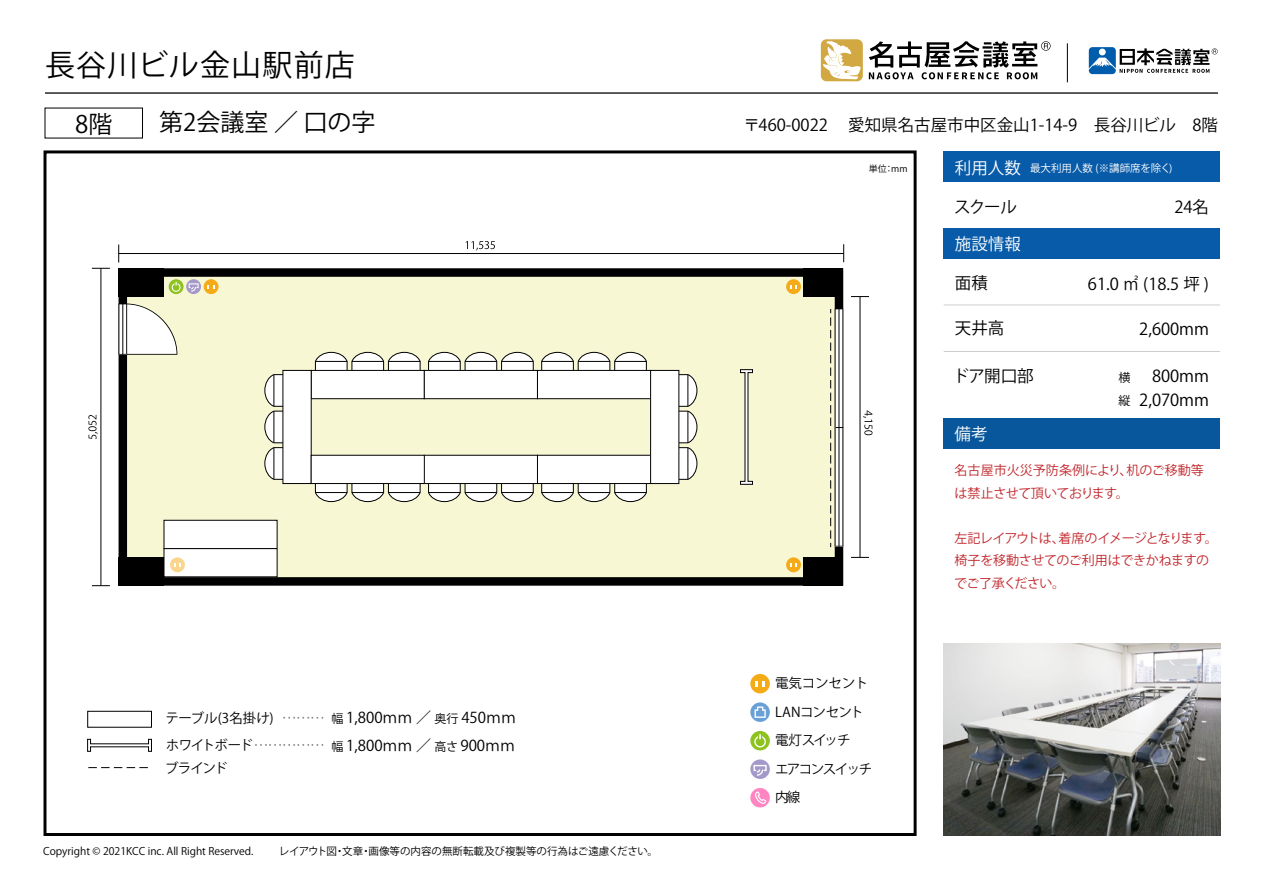
<style>
.page{position:relative;width:1263px;height:893px;background:#fff}
.page>*{position:absolute;margin:0;border:0;box-sizing:border-box;transform-origin:0 0}
.t1{font:30px "Koz Go Pr 6 N";letter-spacing:.04em;color:#000}
.t2{font:24px "Koz Go Pr 6 N";color:#000}
.t3{font:16.5px/23.9px "Koz Go Pr 6 N";color:#000;text-align:right}
.t4{font:16.5px "Koz Go Pr 6 N";color:#fff}
.t5{font:15px "Koz Go Pr 6 N";color:#000}
.t6{font:13.5px/28.3px "Koz Go Pr 6 N";letter-spacing:-.115em;color:#000}
.t7{font:13.5px "Koz Go Pr 6 N";letter-spacing:-.06em;color:#000}
.t8{font:13.5px "Koz Go Pr 6 N";letter-spacing:-.01em;color:#000}
.t9{font:13.5px "Koz Go Pr 6 N";letter-spacing:-.015em;color:#000}
.t10{font:13.5px "Koz Go Pr 6 N";letter-spacing:-.08em;color:#000}
.t11{font:13.05px/22.5px "Koz Go Pr 6 N";letter-spacing:-.03em;color:#c1272d}
.t12{font:13.05px/22.5px "Koz Go Pr 6 N";color:#c1272d}
.t13{font:12px/22.8px "Koz Go Pr 6 N";color:#000}
.t14{font:10.5px "Koz Go Pr 6 N";color:#000}
.t15{font:10.5px "Koz Go Pr 6 N";color:#fff}
.t16{font:9px "Koz Go Pr 6 N";color:#000}
.s1{font-size:12px}
.s2{font-size:16.5px}
</style>
<div class="page">
<hr style="left:45px;top:92px;width:1173px;height:2px;background:#000">
<div style="left:44px;top:150px;width:872px;height:686px;border:3px solid #000"></div>
<div style="left:944px;top:228px;width:276px;height:30px;background:#085ba8"></div>
<div style="left:944px;top:152px;width:276px;height:30px;background:#085ba8"></div>
<div style="left:944px;top:419px;width:276px;height:30px;background:#08579c"></div>
<svg style="left:869px;top:41px;width:181px;height:38px"></svg>
<svg style="left:821px;top:39px;width:42px;height:42px"></svg>
<svg style="left:1089px;top:47px;width:129px;height:27px"></svg>
<hr style="left:1067px;top:43px;width:1px;height:39px;background:#000">
<svg style="left:750px;top:702px;width:20px;height:20px"></svg>
<svg style="left:754px;top:706px;width:12px;height:12px"></svg>
<div style="left:750px;top:674px;width:20px;height:19px;background:#f5ab18;border-radius:50%"></div>
<svg style="left:756px;top:681px;width:8px;height:5px"></svg>
<svg style="left:750px;top:731px;width:20px;height:19px"></svg>
<svg style="left:754px;top:734px;width:12px;height:13px"></svg>
<svg style="left:750px;top:759px;width:20px;height:20px"></svg>
<svg style="left:753px;top:765px;width:14px;height:11px"></svg>
<div style="left:750px;top:788px;width:20px;height:19px;background:#ff86c2;border-radius:50%"></div>
<svg style="left:755px;top:791px;width:11px;height:13px"></svg>
<hr style="left:944px;top:305px;width:276px;height:1px;background:#ccc">
<hr style="left:944px;top:351px;width:276px;height:1px;background:#ccc">
<svg style="left:87px;top:738px;width:65px;height:14px"></svg>
<svg style="left:255px;top:744px;width:68px;height:2px"></svg>
<div style="left:87px;top:711px;width:65px;height:17px;background:#fff;border:1px solid #000"></div>
<svg style="left:283px;top:717px;width:40px;height:2px"></svg>
<svg style="left:88px;top:767px;width:60px;height:1px"></svg>
<svg style="left:88px;top:415px;width:10px;height:24px"></svg>
<hr style="left:100px;top:268px;width:1px;height:318px;background:#000">
<svg style="left:92px;top:585px;width:18px;height:1px"></svg>
<svg style="left:92px;top:268px;width:18px;height:1px"></svg>
<svg style="left:863px;top:410px;width:9px;height:25px"></svg>
<hr style="left:859px;top:297px;width:1px;height:260px;background:#000">
<svg style="left:851px;top:296px;width:18px;height:1px"></svg>
<svg style="left:851px;top:557px;width:18px;height:1px"></svg>
<svg style="left:466px;top:241px;width:29px;height:9px"></svg>
<hr style="left:119px;top:253px;width:725px;height:1px;background:#000">
<svg style="left:118px;top:245px;width:1px;height:18px"></svg>
<svg style="left:843px;top:244px;width:1px;height:18px"></svg>
<svg style="left:119px;top:268px;width:724px;height:318px;background:#e5e4c4"></svg>
<img style="left:944px;top:644px;width:276px;height:191px">
<div style="left:804px;top:268px;width:39px;height:29px;background:#000"></div>
<div style="left:804px;top:557px;width:39px;height:29px;background:#000"></div>
<div style="left:119px;top:268px;width:45px;height:29px;background:#000"></div>
<div style="left:119px;top:557px;width:45px;height:29px;background:#000"></div>
<svg style="left:315px;top:351px;width:106px;height:19px"></svg>
<hr style="left:388px;top:361px;width:32px;height:1px;background:#000">
<div style="left:311px;top:370px;width:113px;height:29px;background:#fff"></div>
<div style="left:311px;top:370px;width:114px;height:29px;border:1px solid #000"></div>
<svg style="left:428px;top:351px;width:106px;height:19px"></svg>
<hr style="left:502px;top:361px;width:31px;height:1px;background:#000">
<div style="left:424px;top:370px;width:113px;height:29px;background:#fff"></div>
<div style="left:424px;top:370px;width:114px;height:29px;border:1px solid #000"></div>
<svg style="left:541px;top:351px;width:106px;height:19px"></svg>
<hr style="left:615px;top:361px;width:31px;height:1px;background:#000">
<div style="left:537px;top:370px;width:114px;height:29px;background:#fff"></div>
<div style="left:537px;top:370px;width:114px;height:29px;border:1px solid #000"></div>
<svg style="left:541px;top:484px;width:106px;height:18px"></svg>
<hr style="left:542px;top:492px;width:31px;height:1px;background:#000">
<div style="left:537px;top:455px;width:114px;height:28px;background:#fff"></div>
<div style="left:537px;top:455px;width:114px;height:29px;border:1px solid #000"></div>
<svg style="left:679px;top:374px;width:19px;height:106px"></svg>
<hr style="left:687px;top:448px;width:1px;height:31px;background:#000">
<div style="left:651px;top:370px;width:28px;height:114px;background:#fff"></div>
<div style="left:650px;top:370px;width:29px;height:114px;border:1px solid #000"></div>
<svg style="left:264px;top:374px;width:18px;height:106px"></svg>
<hr style="left:273px;top:375px;width:1px;height:31px;background:#000">
<div style="left:282px;top:370px;width:30px;height:114px;background:#fff;border:1px solid #000"></div>
<svg style="left:428px;top:484px;width:106px;height:18px"></svg>
<hr style="left:429px;top:492px;width:31px;height:1px;background:#000">
<div style="left:424px;top:455px;width:113px;height:28px;background:#fff"></div>
<div style="left:424px;top:455px;width:114px;height:29px;border:1px solid #000"></div>
<svg style="left:315px;top:484px;width:106px;height:18px"></svg>
<hr style="left:315px;top:492px;width:32px;height:1px;background:#000">
<div style="left:311px;top:455px;width:113px;height:28px;background:#fff"></div>
<div style="left:311px;top:455px;width:114px;height:29px;border:1px solid #000"></div>
<svg style="left:119px;top:304px;width:58px;height:51px"></svg>
<hr style="left:122px;top:304px;width:1px;height:51px;background:#000">
<svg style="left:740px;top:369px;width:13px;height:116px;background:#cccbb4"></svg>
<svg style="left:830px;top:308px;width:13px;height:239px"></svg>
<svg style="left:204px;top:279px;width:15px;height:15px"></svg>
<div style="left:786px;top:279px;width:15px;height:15px;background:#f5ab18;border-radius:50%"></div>
<svg style="left:790px;top:285px;width:7px;height:4px"></svg>
<div style="left:786px;top:557px;width:15px;height:15px;background:#f5ab18;border-radius:50%"></div>
<svg style="left:790px;top:563px;width:7px;height:4px"></svg>
<svg style="left:186px;top:279px;width:15px;height:15px"></svg>
<svg style="left:189px;top:283px;width:10px;height:9px"></svg>
<svg style="left:169px;top:279px;width:15px;height:15px"></svg>
<svg style="left:172px;top:282px;width:9px;height:10px"></svg>
<div style="left:164px;top:549px;width:113px;height:28px;background:#fff"></div>
<div style="left:164px;top:520px;width:113px;height:29px;background:#fff"></div>
<div style="left:164px;top:520px;width:114px;height:29px;border:1px solid #000"></div>
<svg style="left:170px;top:557px;width:15px;height:15px"></svg>
<svg style="left:174px;top:563px;width:7px;height:4px"></svg>
<h1 class="t1" style="left:45px;top:48px;width:311px">長谷川ビル金山駅前店</h1>
<h2 class="t2" style="left:75px;top:110px;width:39px">8階</h2>
<h2 class="t2" style="left:159px;top:108px;width:218px">第2会議室 ／ 口の字</h2>
<p class="t3" style="left:743px;top:114px;width:476px">〒460-0022　 愛知県名古屋市中区金山1-14-9　長谷川ビル　8階</p>
<p class="t8" style="left:165px;top:711px;width:110px">テーブル(3名掛け)</p>
<p class="t5" style="left:331px;top:709px;width:186px"><span class="s1">幅</span> 1,800ｍｍ ／ <span class="s1">奥行</span> 450ｍｍ</p>
<p class="t7" style="left:165px;top:761px;width:64px">ブラインド</p>
<p class="t10" style="left:166px;top:737px;width:89px">ホワイトボード</p>
<p class="t5" style="left:331px;top:737px;width:185px"><span class="s1">幅</span> 1,800ｍｍ ／ <span class="s1">高さ</span> 900ｍｍ</p>
<p class="t14" style="left:43px;top:845px;width:212px">Copyright © 2021KCC inc. All Right Reserved.</p>
<p class="t14" style="left:279px;top:845px;width:381px">レイアウト図・文章・画像等の内容の無断転載及び複製等の行為はご遠慮ください。</p>
<p class="t16" style="left:869px;top:163px;width:40px">単位：mm</p>
<p class="t9" style="left:775px;top:676px;width:95px">電気コンセント</p>
<p class="t7" style="left:775px;top:704px;width:90px">LANコンセント</p>
<p class="t6" style="left:775px;top:726px;width:99px">電灯スイッチ<br>エアコンスイッチ内線</p>
<p class="t15" style="left:955px;top:162px;width:219px"><span class="s2">利用人数</span> 最大利用人数 (※講師席を除く)</p>
<p class="t3" style="left:954px;top:195px;width:64px">スクール</p>
<p class="t4" style="left:955px;top:234px;width:67px">施設情報</p>
<p class="t3" style="left:955px;top:271px;width:34px">面積</p>
<p class="t3" style="left:1174px;top:195px;width:36px">24名</p>
<p class="t3" style="left:1088px;top:273px;width:123px">61.0 ㎡ (18.5 坪 )</p>
<p class="t3" style="left:955px;top:316px;width:51px">天井高</p>
<p class="t3" style="left:953px;top:364px;width:82px">ドア開口部</p>
<p class="t13" style="left:1118px;top:366px;width:13px">横縦</p>
<p class="t4" style="left:954px;top:425px;width:34px">備考</p>
<p class="t3" style="left:1139px;top:317px;width:71px">2,600mm</p>
<p class="t3" style="left:1139px;top:364px;width:71px">800mm<br>2,070mm</p>
<p class="t12" style="left:954px;top:459px;width:251px">名古屋市火災予防条例により、机のご移動等は禁止させて頂いております。</p>
<p class="t11" style="left:954px;top:527px;width:265px">左記レイアウトは、着席のイメージとなります。椅子を移動させてのご利用はできかねますのでご了承ください。</p>
</div>
